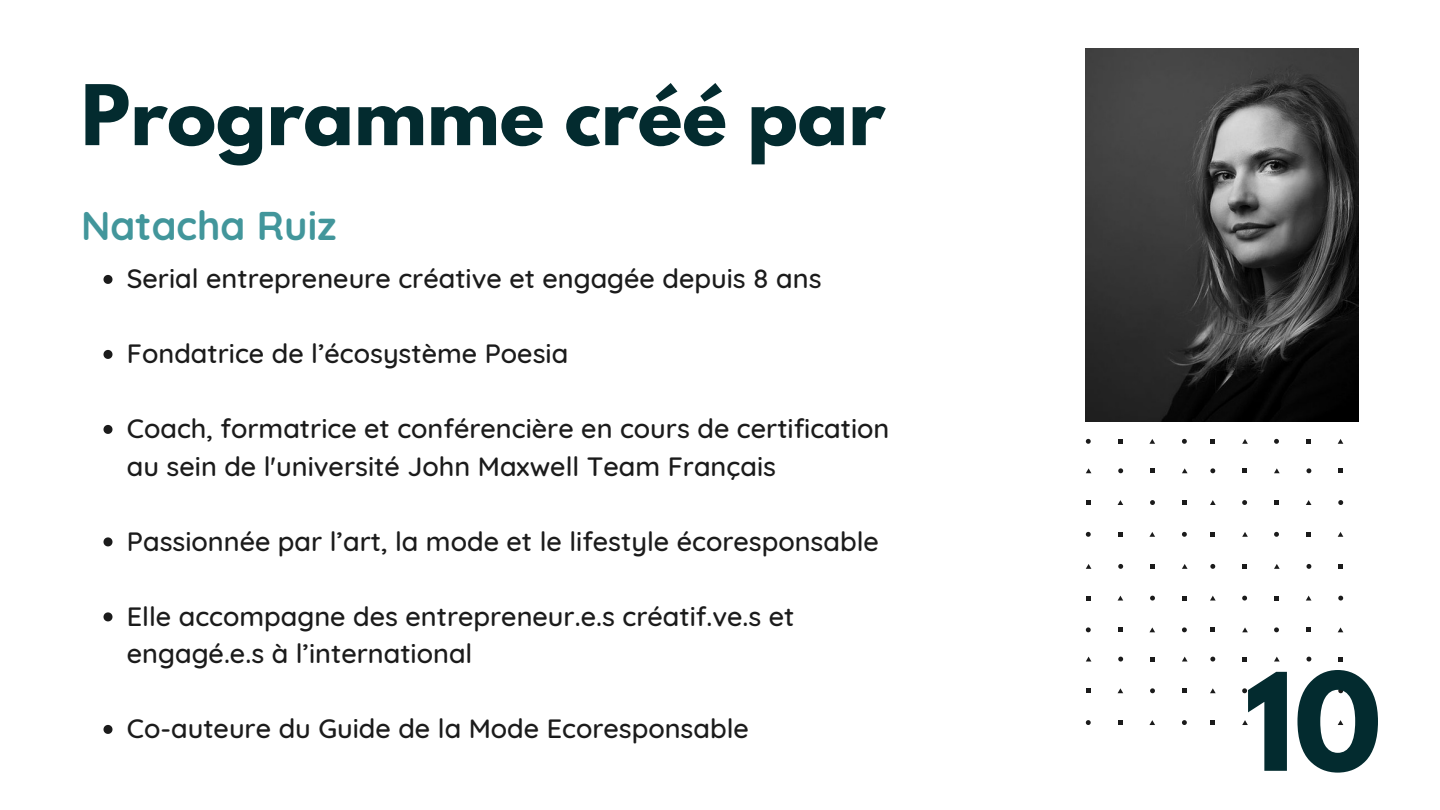
<style>
.page{position:relative;width:1440px;height:810px;background:#fff}
.page>*{position:absolute;margin:0;border:0;box-sizing:border-box;transform-origin:0 0}
.t1{font:700 120px "League Spartan";color:#032b2f}
.t2{font:700 74px "League Spartan";color:#032b2f}
.t3{font:700 40px "Quicksand";color:#42969b}
.t4{font:500 27px/37.5px "Quicksand";color:#1b1b1b}
</style>
<div class="page">
<svg style="left:1210px;top:468px;width:5px;height:5px"></svg>
<svg style="left:1210px;top:657px;width:5px;height:5px"></svg>
<svg style="left:1210px;top:564px;width:5px;height:5px"></svg>
<svg style="left:1242px;top:500px;width:5px;height:5px"></svg>
<svg style="left:1242px;top:688px;width:5px;height:5px"></svg>
<svg style="left:1242px;top:596px;width:5px;height:5px"></svg>
<svg style="left:1086px;top:532px;width:5px;height:5px"></svg>
<svg style="left:1086px;top:720px;width:5px;height:5px"></svg>
<svg style="left:1274px;top:532px;width:5px;height:5px"></svg>
<svg style="left:1274px;top:720px;width:5px;height:5px"></svg>
<svg style="left:1086px;top:627px;width:5px;height:5px"></svg>
<svg style="left:1086px;top:439px;width:5px;height:5px"></svg>
<svg style="left:1274px;top:627px;width:5px;height:5px"></svg>
<svg style="left:1274px;top:439px;width:5px;height:5px"></svg>
<svg style="left:1118px;top:468px;width:5px;height:5px"></svg>
<svg style="left:1118px;top:657px;width:5px;height:5px"></svg>
<svg style="left:1306px;top:468px;width:5px;height:5px"></svg>
<svg style="left:1306px;top:657px;width:5px;height:5px"></svg>
<svg style="left:1118px;top:564px;width:5px;height:5px"></svg>
<svg style="left:1306px;top:564px;width:5px;height:5px"></svg>
<svg style="left:1150px;top:500px;width:5px;height:5px"></svg>
<svg style="left:1150px;top:688px;width:5px;height:5px"></svg>
<svg style="left:1338px;top:500px;width:5px;height:5px"></svg>
<svg style="left:1338px;top:688px;width:5px;height:5px"></svg>
<svg style="left:1150px;top:596px;width:5px;height:5px"></svg>
<svg style="left:1338px;top:596px;width:5px;height:5px"></svg>
<svg style="left:1182px;top:532px;width:5px;height:5px"></svg>
<svg style="left:1182px;top:720px;width:5px;height:5px"></svg>
<svg style="left:1182px;top:627px;width:5px;height:5px"></svg>
<svg style="left:1182px;top:439px;width:5px;height:5px"></svg>
<svg style="left:1242px;top:468px;width:5px;height:5px"></svg>
<svg style="left:1242px;top:657px;width:5px;height:5px"></svg>
<svg style="left:1242px;top:564px;width:5px;height:5px"></svg>
<svg style="left:1086px;top:500px;width:5px;height:5px"></svg>
<svg style="left:1086px;top:688px;width:5px;height:5px"></svg>
<svg style="left:1274px;top:500px;width:5px;height:5px"></svg>
<svg style="left:1274px;top:688px;width:5px;height:5px"></svg>
<svg style="left:1086px;top:596px;width:5px;height:5px"></svg>
<svg style="left:1274px;top:596px;width:5px;height:5px"></svg>
<svg style="left:1118px;top:532px;width:5px;height:5px"></svg>
<svg style="left:1118px;top:720px;width:5px;height:5px"></svg>
<svg style="left:1306px;top:532px;width:5px;height:5px"></svg>
<svg style="left:1306px;top:720px;width:5px;height:5px"></svg>
<svg style="left:1118px;top:627px;width:5px;height:5px"></svg>
<svg style="left:1118px;top:439px;width:5px;height:5px"></svg>
<svg style="left:1306px;top:627px;width:5px;height:5px"></svg>
<svg style="left:1306px;top:439px;width:5px;height:5px"></svg>
<svg style="left:1210px;top:532px;width:5px;height:5px"></svg>
<svg style="left:1210px;top:720px;width:5px;height:5px"></svg>
<svg style="left:1210px;top:627px;width:5px;height:5px"></svg>
<svg style="left:1210px;top:439px;width:5px;height:5px"></svg>
<svg style="left:1150px;top:468px;width:5px;height:5px"></svg>
<svg style="left:1150px;top:657px;width:5px;height:5px"></svg>
<svg style="left:1338px;top:468px;width:5px;height:5px"></svg>
<svg style="left:1338px;top:657px;width:5px;height:5px"></svg>
<svg style="left:1150px;top:564px;width:5px;height:5px"></svg>
<svg style="left:1338px;top:564px;width:5px;height:5px"></svg>
<svg style="left:1182px;top:500px;width:5px;height:5px"></svg>
<svg style="left:1182px;top:688px;width:5px;height:5px"></svg>
<svg style="left:1182px;top:596px;width:5px;height:5px"></svg>
<svg style="left:1086px;top:468px;width:5px;height:5px"></svg>
<svg style="left:1086px;top:657px;width:5px;height:5px"></svg>
<svg style="left:1274px;top:468px;width:6px;height:5px"></svg>
<svg style="left:1274px;top:657px;width:6px;height:5px"></svg>
<svg style="left:1086px;top:564px;width:5px;height:5px"></svg>
<svg style="left:1274px;top:564px;width:6px;height:5px"></svg>
<svg style="left:1118px;top:500px;width:5px;height:5px"></svg>
<svg style="left:1118px;top:688px;width:5px;height:5px"></svg>
<svg style="left:1306px;top:500px;width:5px;height:5px"></svg>
<svg style="left:1306px;top:688px;width:5px;height:5px"></svg>
<svg style="left:1118px;top:596px;width:5px;height:5px"></svg>
<svg style="left:1306px;top:596px;width:5px;height:5px"></svg>
<svg style="left:1149px;top:532px;width:6px;height:5px"></svg>
<svg style="left:1149px;top:720px;width:6px;height:5px"></svg>
<svg style="left:1338px;top:532px;width:5px;height:5px"></svg>
<svg style="left:1338px;top:720px;width:5px;height:5px"></svg>
<svg style="left:1149px;top:627px;width:6px;height:5px"></svg>
<svg style="left:1149px;top:439px;width:6px;height:5px"></svg>
<svg style="left:1338px;top:627px;width:5px;height:5px"></svg>
<svg style="left:1338px;top:439px;width:5px;height:5px"></svg>
<svg style="left:1242px;top:532px;width:6px;height:5px"></svg>
<svg style="left:1242px;top:720px;width:6px;height:5px"></svg>
<svg style="left:1242px;top:627px;width:6px;height:5px"></svg>
<svg style="left:1242px;top:439px;width:6px;height:5px"></svg>
<svg style="left:1182px;top:468px;width:6px;height:5px"></svg>
<svg style="left:1182px;top:657px;width:6px;height:5px"></svg>
<svg style="left:1182px;top:564px;width:6px;height:5px"></svg>
<svg style="left:1210px;top:500px;width:6px;height:5px"></svg>
<svg style="left:1210px;top:688px;width:6px;height:5px"></svg>
<svg style="left:1210px;top:596px;width:6px;height:5px"></svg>
<svg style="left:104px;top:275px;width:8px;height:9px"></svg>
<svg style="left:104px;top:350px;width:8px;height:9px"></svg>
<svg style="left:104px;top:425px;width:8px;height:9px"></svg>
<svg style="left:104px;top:537px;width:8px;height:9px"></svg>
<svg style="left:104px;top:612px;width:8px;height:9px"></svg>
<svg style="left:104px;top:725px;width:8px;height:9px"></svg>
<img style="left:1086px;top:49px;width:273px;height:372px">
<p class="t2" style="left:81px;top:79px;width:806px">Programme créé par</p>
<p class="t3" style="left:81px;top:200px;width:257px">Natacha Ruiz</p>
<p class="t4" style="left:127px;top:260px;width:696px">Serial entrepreneure créative et engagée depuis 8 ans</p>
<p class="t4" style="left:127px;top:335px;width:443px">Fondatrice de l’écosystème Poesia</p>
<p class="t4" style="left:127px;top:410px;width:764px">Coach, formatrice et conférencière en cours de certification au sein de l'université John Maxwell Team Français</p>
<p class="t4" style="left:127px;top:522px;width:754px">Passionnée par l’art, la mode et le lifestyle écoresponsable</p>
<p class="t4" style="left:127px;top:597px;width:669px">Elle accompagne des entrepreneur.e.s créatif.ve.s et engagé.e.s à l’international</p>
<p class="t4" style="left:127px;top:710px;width:623px">Co-auteure du Guide de la Mode Ecoresponsable</p>
<p class="t1" style="left:1245px;top:663px;width:138px">10</p>
</div>
